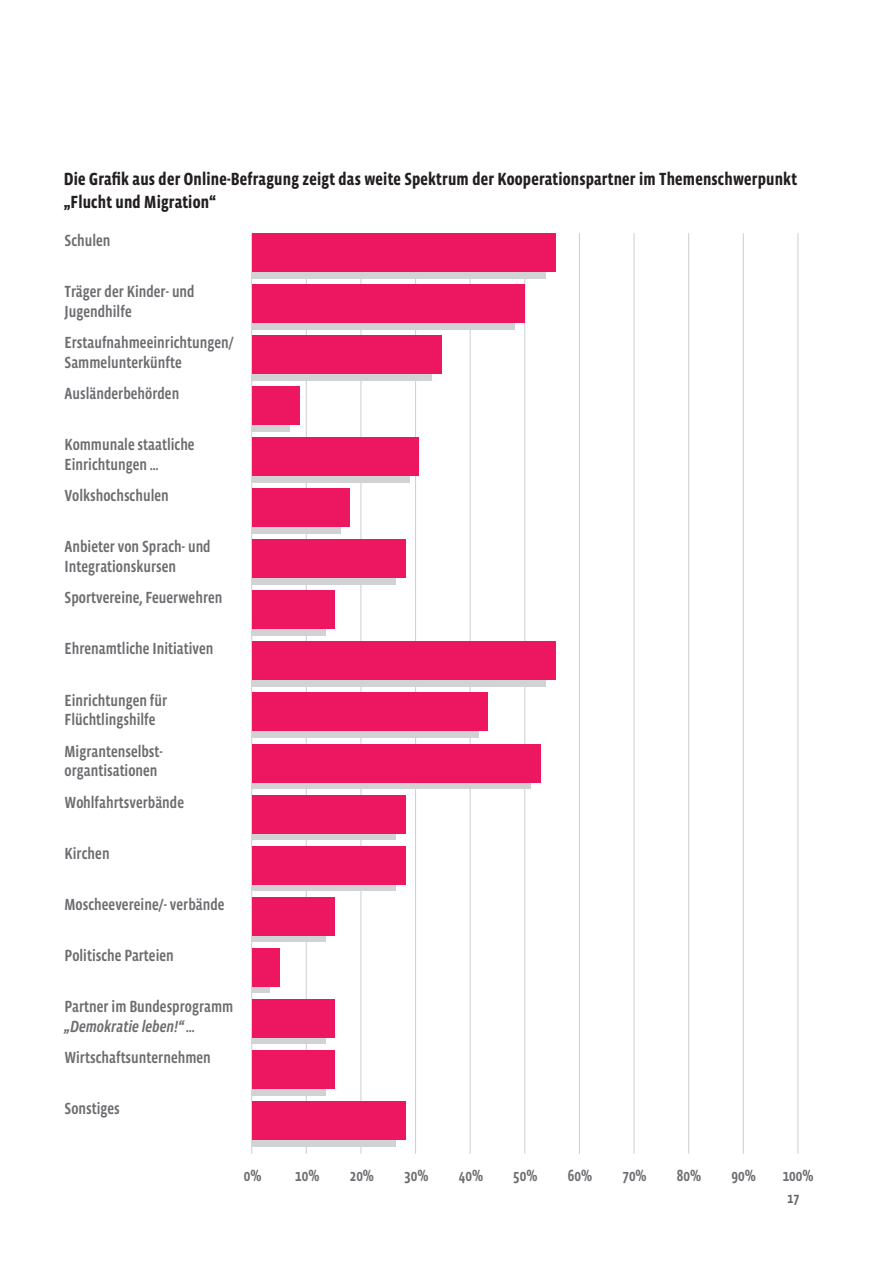
<style>
.page{position:relative;width:893px;height:1263px;background:#fff}
.page>*{position:absolute;margin:0;border:0;box-sizing:border-box;transform-origin:0 0}
.t1{font:700 18px/22.5px "Vista Sans Nar OTCE";letter-spacing:.01em;color:#231f20}
.t2{font:500 16.65px "Vista Sans Nar OTCE";color:#6c6d70}
.t3{font:500 16.5px/19.8px "Vista Sans Nar OTCE";color:#6c6d70}
.t4{font:italic 500 16.5px "Vista Sans Nar OTCE";color:#6c6d70}
.t5{font:500 15px "Vista Sans Nar OTCE";color:#636366}
</style>
<div class="page">
<hr style="left:306px;top:233px;width:1px;height:921px;background:#d1d2d4">
<hr style="left:360px;top:233px;width:1px;height:921px;background:#d1d2d4">
<hr style="left:415px;top:233px;width:1px;height:921px;background:#d1d2d4">
<hr style="left:470px;top:233px;width:1px;height:921px;background:#d1d2d4">
<hr style="left:524px;top:233px;width:1px;height:921px;background:#d1d2d4">
<hr style="left:579px;top:233px;width:1px;height:921px;background:#d1d2d4">
<hr style="left:633px;top:233px;width:2px;height:921px;background:#d1d2d4">
<hr style="left:688px;top:233px;width:1px;height:921px;background:#d1d2d4">
<hr style="left:743px;top:233px;width:1px;height:921px;background:#d1d2d4">
<hr style="left:797px;top:233px;width:1px;height:921px;background:#d1d2d4">
<hr style="left:251px;top:233px;width:1px;height:921px;background:#d1d2d4">
<div style="left:252px;top:291px;width:263px;height:39px;background:#d1d2d4"></div>
<div style="left:252px;top:285px;width:273px;height:38px;background:#ed1661"></div>
<div style="left:252px;top:342px;width:180px;height:39px;background:#d1d2d4"></div>
<div style="left:252px;top:336px;width:189px;height:38px;background:#ed1661"></div>
<div style="left:252px;top:393px;width:38px;height:39px;background:#d1d2d4"></div>
<div style="left:252px;top:387px;width:48px;height:38px;background:#ed1661"></div>
<div style="left:252px;top:444px;width:157px;height:39px;background:#d1d2d4"></div>
<div style="left:252px;top:438px;width:167px;height:38px;background:#ed1661"></div>
<div style="left:252px;top:495px;width:88px;height:39px;background:#d1d2d4"></div>
<div style="left:252px;top:489px;width:98px;height:38px;background:#ed1661"></div>
<div style="left:252px;top:648px;width:294px;height:39px;background:#d1d2d4"></div>
<div style="left:252px;top:642px;width:303px;height:38px;background:#ed1661"></div>
<div style="left:252px;top:240px;width:294px;height:39px;background:#d1d2d4"></div>
<div style="left:252px;top:233px;width:303px;height:39px;background:#ed1661"></div>
<div style="left:252px;top:700px;width:226px;height:38px;background:#d1d2d4"></div>
<div style="left:252px;top:693px;width:236px;height:38px;background:#ed1661"></div>
<div style="left:252px;top:751px;width:279px;height:38px;background:linear-gradient(to right,#d1d2d4,#d1d2d4)"></div>
<div style="left:252px;top:744px;width:288px;height:38px;background:#ed1661"></div>
<svg style="left:252px;top:986px;width:18px;height:7px"></svg>
<div style="left:252px;top:948px;width:27px;height:38px;background:#ed1661"></div>
<div style="left:252px;top:1057px;width:73px;height:38px;background:linear-gradient(to right,#d1d2d4,#d1d2d4)"></div>
<div style="left:252px;top:1050px;width:83px;height:38px;background:#ed1661"></div>
<div style="left:252px;top:904px;width:73px;height:38px;background:linear-gradient(to right,#d1d2d4,#d1d2d4)"></div>
<div style="left:252px;top:897px;width:83px;height:38px;background:#ed1661"></div>
<div style="left:252px;top:1006px;width:73px;height:38px;background:linear-gradient(to right,#d1d2d4,#d1d2d4)"></div>
<div style="left:252px;top:999px;width:83px;height:38px;background:#ed1661"></div>
<div style="left:252px;top:597px;width:73px;height:39px;background:#d1d2d4"></div>
<div style="left:252px;top:591px;width:83px;height:38px;background:#ed1661"></div>
<div style="left:252px;top:1108px;width:144px;height:38px;background:linear-gradient(to right,#d1d2d4,#d1d2d4)"></div>
<div style="left:252px;top:1101px;width:153px;height:38px;background:#ed1661"></div>
<div style="left:252px;top:546px;width:144px;height:39px;background:#d1d2d4"></div>
<div style="left:252px;top:540px;width:153px;height:38px;background:#ed1661"></div>
<div style="left:252px;top:853px;width:144px;height:38px;background:linear-gradient(to right,#d1d2d4,#d1d2d4)"></div>
<div style="left:252px;top:846px;width:153px;height:38px;background:#ed1661"></div>
<div style="left:252px;top:802px;width:144px;height:38px;background:linear-gradient(to right,#d1d2d4,#d1d2d4)"></div>
<div style="left:252px;top:795px;width:153px;height:38px;background:#ed1661"></div>
<p class="t1" style="left:64px;top:168px;width:735px">Die Grafik aus der Online-Befragung zeigt das weite Spektrum der Kooperationspartner im Themenschwerpunkt „Flucht und Migration“</p>
<p class="t3" style="left:65px;top:231px;width:48px">Schulen</p>
<p class="t3" style="left:65px;top:282px;width:132px">Träger der Kinder- und<br>Jugendhilfe</p>
<p class="t3" style="left:65px;top:333px;width:171px">Erstaufnahmeeinrichtungen/<br>Sammelunterkünfte</p>
<p class="t3" style="left:65px;top:384px;width:116px">Ausländerbehörden</p>
<p class="t3" style="left:65px;top:435px;width:132px">Kommunale staatliche<br>Einrichtungen …</p>
<p class="t3" style="left:65px;top:486px;width:106px">Volkshochschulen</p>
<p class="t3" style="left:65px;top:537px;width:148px">Anbieter von Sprach- und<br>Integrationskursen</p>
<p class="t3" style="left:65px;top:588px;width:159px">Sportvereine, Feuerwehren</p>
<p class="t3" style="left:65px;top:639px;width:150px">Ehrenamtliche Initiativen</p>
<p class="t3" style="left:65px;top:690px;width:104px">Einrichtungen für<br>Flüchtlingshilfe</p>
<p class="t3" style="left:65px;top:741px;width:100px">Migrantenselbst&shy;organtisationen</p>
<p class="t3" style="left:65px;top:792px;width:121px">Wohlfahrtsverbände</p>
<p class="t3" style="left:65px;top:843px;width:47px">Kirchen</p>
<p class="t3" style="left:65px;top:894px;width:161px">Moscheevereine/- verbände</p>
<p class="t3" style="left:65px;top:945px;width:111px">Politische Parteien</p>
<p class="t3" style="left:65px;top:996px;width:170px">Partner im Bundesprogramm</p>
<p class="t4" style="left:65px;top:1016px;width:132px">„Demokratie leben!“ …</p>
<p class="t3" style="left:65px;top:1047px;width:148px">Wirtschaftsunternehmen</p>
<p class="t3" style="left:65px;top:1098px;width:57px">Sonstiges</p>
<p class="t2" style="left:244px;top:1166px;width:19px">0%</p>
<p class="t2" style="left:295px;top:1166px;width:26px">10%</p>
<p class="t2" style="left:350px;top:1166px;width:26px">20%</p>
<p class="t2" style="left:404px;top:1166px;width:26px">30%</p>
<p class="t2" style="left:459px;top:1166px;width:26px">40%</p>
<p class="t2" style="left:513px;top:1166px;width:26px">50%</p>
<p class="t2" style="left:568px;top:1166px;width:26px">60%</p>
<p class="t2" style="left:622px;top:1166px;width:26px">70%</p>
<p class="t2" style="left:677px;top:1166px;width:26px">80%</p>
<p class="t2" style="left:731px;top:1166px;width:26px">90%</p>
<p class="t2" style="left:783px;top:1166px;width:32px">100%</p>
<p class="t5" style="left:787px;top:1190px;width:13px">17</p>
</div>
